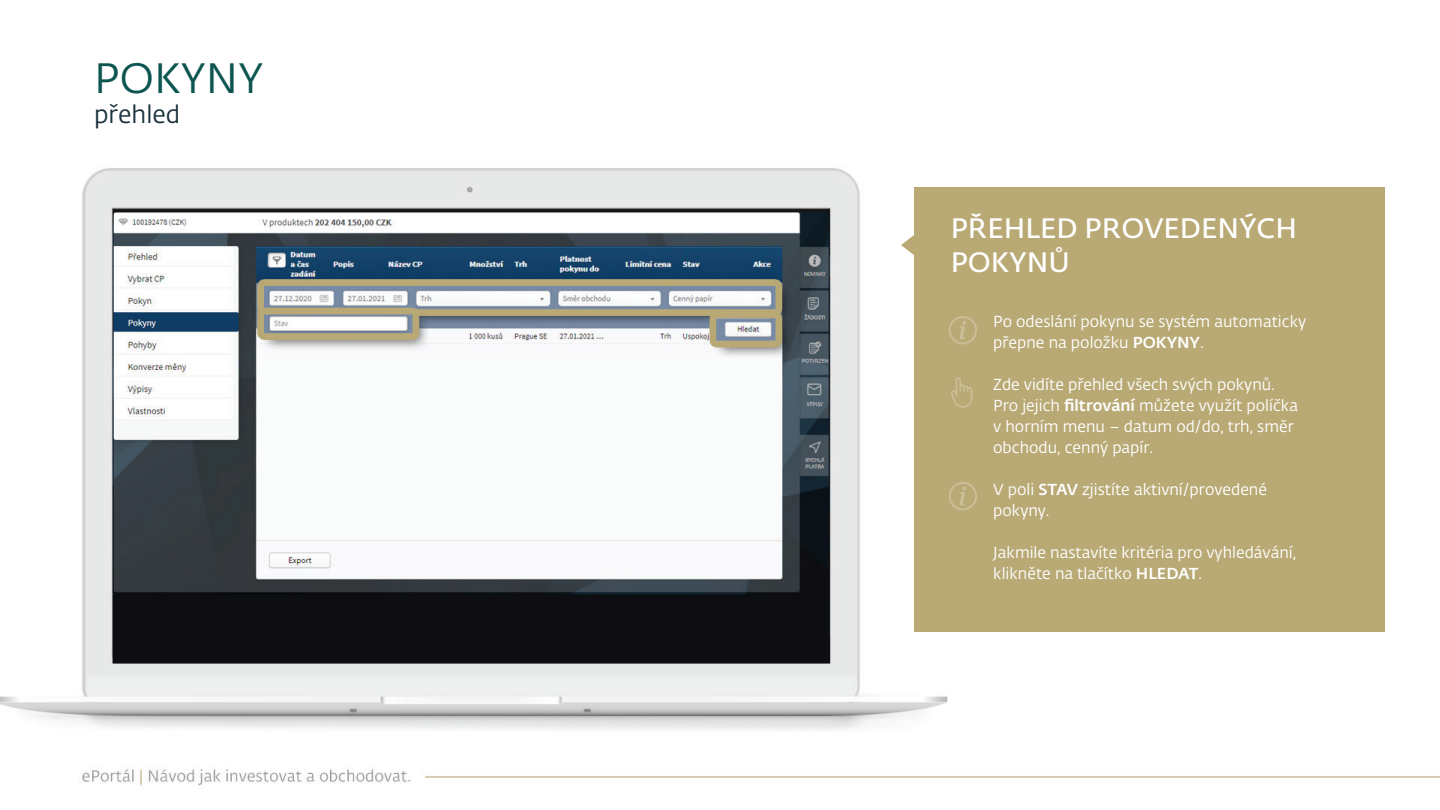
<style>
.page{position:relative;width:1440px;height:810px;background:#fff}
.page>*{position:absolute;margin:0;border:0;box-sizing:border-box;transform-origin:0 0}
.t1{font:42px "Fedra Sans Alt Std";color:#0d5550}
.t2{font:600 27.83px/33.4px "Fedra Sans Alt Std";color:#fff}
.t3{font:24.6px "Fedra Sans Alt Std";color:#1b323c}
.t4{font:15.75px/21px "Fedra Sans Alt Std";color:#fff}
.s1{font-weight:500}
</style>
<div class="page">
<img style="left:0;top:168px;width:1440px;height:618px">
<div style="left:915px;top:187px;width:470px;height:445px;background:#b9a975"></div>
<svg style="left:901px;top:232px;width:14px;height:26px"></svg>
<svg style="left:951px;top:377px;width:22px;height:31px"></svg>
<svg style="left:949px;top:316px;width:28px;height:28px"></svg>
<svg style="left:949px;top:482px;width:28px;height:28px"></svg>
<h1 class="t1" style="left:94px;top:53px;width:171px">POKYNY</h1>
<h3 class="t3" style="left:94px;top:99px;width:88px">přehled</h3>
<h2 class="t2" style="left:951px;top:212px;width:348px">PŘEHLED PROVEDENÝCH<br>POKYNŮ</h2>
<p class="t4" style="left:993px;top:311px;width:315px">Po odeslání pokynu se systém automaticky přepne na položku <span class="s1">POKYNY</span>.</p>
<p class="t4" style="left:993px;top:374px;width:306px">Zde vidíte přehled všech svých pokynů.<br>Pro jejich <span class="s1">filtrování</span> můžete využít políčka v horním menu – datum od/do, trh, směr obchodu, cenný papír.</p>
<p class="t4" style="left:993px;top:479px;width:275px">V poli <span class="s1">STAV</span> zjistíte aktivní/provedené pokyny.</p>
<p class="t4" style="left:993px;top:542px;width:304px">Jakmile nastavíte kritéria pro vyhledávání, klikněte na tlačítko <span class="s1">HLEDAT</span>.</p>
</div>
